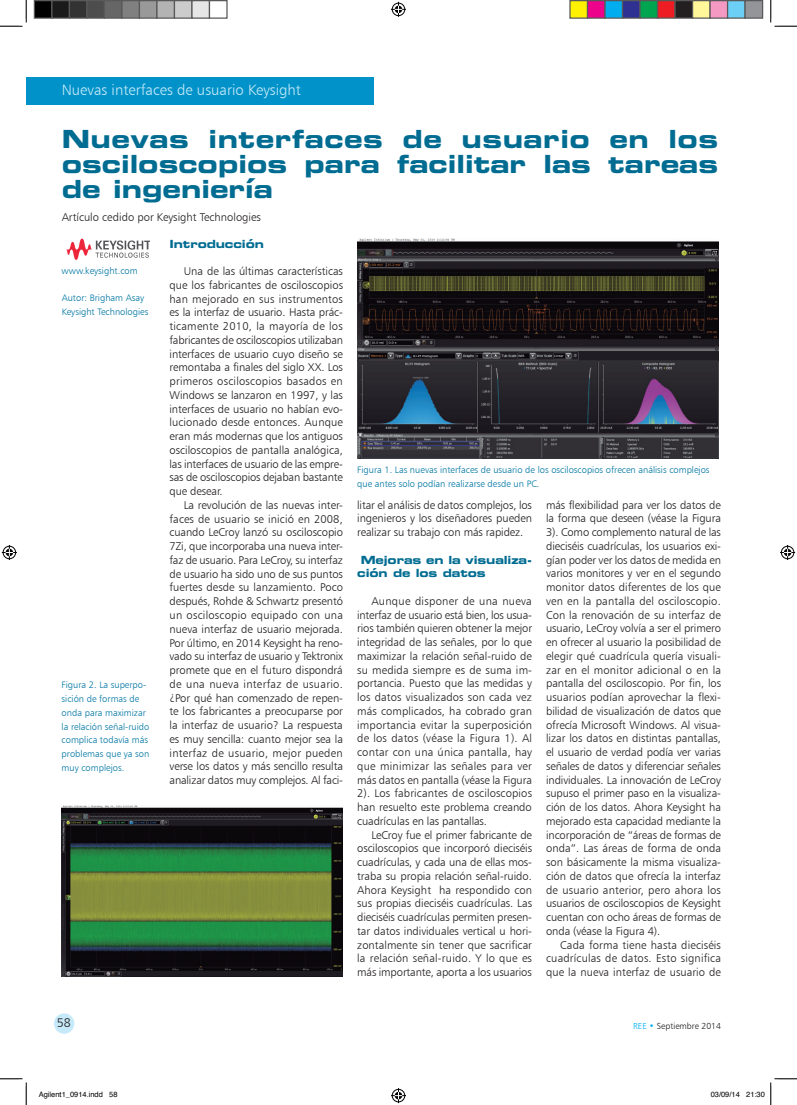
<style>
.page{position:relative;width:797px;height:1105px;background:#fff}
.page>*{position:absolute;margin:0;border:0;box-sizing:border-box;transform-origin:0 0}
.TITULO_ARTICULO{font:25px/25px "Eurostile Bold Extended Two";color:#006c91;text-align:justify}
.t1{font:15px "Humanist 777 BT Light B";color:#c6eafa}
.t2{font:12.5px "Humanist 777 BT Light B";color:#231f20}
.TEXTO_ARTICULO{font:11.25px/13.8px "Humanist 777 BT Light B";letter-spacing:-.01em;color:#231f20;text-align:justify}
.TEXTO_ARTICULO-2{font:11.25px/13.8px "Eurostile Bold Extended Two";letter-spacing:-.01em;color:#006c91}
.AUTOR_ARTICULO{font:11.25px "Humanist 777 BT Light B";color:#231f20}
.FIGURAS{font:9.38px/13.8px "Humanist 777 BT Light B";color:#0076a3}
.t3{font:8.75px "Humanist 777 BT Light B";color:#231f20}
.t4{font:7.5px "Helvetica";color:#000}
.s1{color:#00aeef}
</style>
<div class="page">
<div style="left:54px;top:1013px;width:20px;height:21px;background:#c6eafa;border-radius:50%"></div>
<div style="left:26px;top:77px;width:348px;height:28px;background:#0092c8"></div>
<img style="left:66px;top:239px;width:83px;height:21px">
<img style="left:357px;top:239px;width:361px;height:219px">
<img style="left:62px;top:806px;width:281px;height:170px">
<svg style="left:0;top:0;width:27px;height:27px"></svg>
<svg style="left:0;top:1078px;width:27px;height:27px"></svg>
<svg style="left:770px;top:0;width:27px;height:27px"></svg>
<svg style="left:391px;top:2px;width:15px;height:15px"></svg>
<svg style="left:391px;top:1088px;width:15px;height:15px"></svg>
<svg style="left:2px;top:545px;width:15px;height:15px"></svg>
<svg style="left:780px;top:545px;width:15px;height:15px"></svg>
<div style="left:34px;top:1px;width:18px;height:17px;background:#000"></div>
<div style="left:34px;top:0;width:18px;height:19px;border:1px solid #595959"></div>
<div style="left:52px;top:1px;width:17px;height:17px;background:#1a1a1a"></div>
<div style="left:51px;top:0;width:19px;height:19px;border:1px solid #595959"></div>
<div style="left:69px;top:1px;width:18px;height:17px;background:#333"></div>
<div style="left:69px;top:0;width:19px;height:19px;border:1px solid #595959"></div>
<div style="left:87px;top:1px;width:17px;height:17px;background:#4d4d4d"></div>
<div style="left:86px;top:0;width:19px;height:19px;border:1px solid #595959"></div>
<div style="left:104px;top:1px;width:18px;height:17px;background:#666"></div>
<div style="left:104px;top:0;width:18px;height:19px;border:1px solid #595959"></div>
<div style="left:122px;top:1px;width:17px;height:17px;background:#808080"></div>
<div style="left:121px;top:0;width:19px;height:19px;border:1px solid #595959"></div>
<div style="left:139px;top:1px;width:18px;height:17px;background:#999"></div>
<div style="left:139px;top:0;width:19px;height:19px;border:1px solid #595959"></div>
<div style="left:157px;top:1px;width:17px;height:17px;background:#b3b3b3"></div>
<div style="left:156px;top:0;width:19px;height:19px;border:1px solid #595959"></div>
<div style="left:174px;top:1px;width:18px;height:17px;background:#ccc"></div>
<div style="left:174px;top:0;width:18px;height:19px;border:1px solid #595959"></div>
<div style="left:192px;top:1px;width:17px;height:17px;background:#e6e6e6"></div>
<div style="left:191px;top:0;width:19px;height:19px;border:1px solid #595959"></div>
<div style="left:209px;top:0;width:19px;height:19px;border:1px solid #595959"></div>
<div style="left:570px;top:1px;width:17px;height:17px;background:#fff101"></div>
<div style="left:569px;top:0;width:19px;height:19px;border:1px solid #595959"></div>
<div style="left:587px;top:1px;width:18px;height:17px;background:#ed028c"></div>
<div style="left:587px;top:0;width:18px;height:19px;border:1px solid #595959"></div>
<div style="left:605px;top:1px;width:17px;height:17px;background:#00aeef"></div>
<div style="left:604px;top:0;width:19px;height:19px;border:1px solid #595959"></div>
<div style="left:622px;top:1px;width:18px;height:17px;background:#2e3092"></div>
<div style="left:622px;top:0;width:18px;height:19px;border:1px solid #595959"></div>
<div style="left:640px;top:1px;width:17px;height:17px;background:#00a54f"></div>
<div style="left:639px;top:0;width:19px;height:19px;border:1px solid #595959"></div>
<div style="left:657px;top:1px;width:18px;height:17px;background:#ee1d23"></div>
<div style="left:657px;top:0;width:18px;height:19px;border:1px solid #595959"></div>
<div style="left:675px;top:1px;width:17px;height:17px;background:#231f20"></div>
<div style="left:674px;top:0;width:19px;height:19px;border:1px solid #595959"></div>
<div style="left:692px;top:1px;width:18px;height:17px;background:#fff79a"></div>
<div style="left:692px;top:0;width:18px;height:19px;border:1px solid #595959"></div>
<div style="left:710px;top:1px;width:17px;height:17px;background:#f499c2"></div>
<div style="left:709px;top:0;width:19px;height:19px;border:1px solid #595959"></div>
<div style="left:727px;top:1px;width:18px;height:17px;background:#6bcff6"></div>
<div style="left:727px;top:0;width:18px;height:19px;border:1px solid #595959"></div>
<div style="left:745px;top:1px;width:17px;height:17px;background:#939598"></div>
<div style="left:744px;top:0;width:19px;height:19px;border:1px solid #595959"></div>
<svg style="left:770px;top:1078px;width:27px;height:27px"></svg>
<h2 class="t1" style="left:62px;top:81px;width:241px">Nuevas interfaces de usuario Keysight</h2>
<p class="TITULO_ARTICULO" style="left:62px;top:126px;width:658px">Nuevas interfaces de usuario en los osciloscopios para facilitar las tareas de ingeniería</p>
<p class="AUTOR_ARTICULO" style="left:62px;top:210px;width:201px">Artículo cedido por Keysight Technologies</p>
<p class="TEXTO_ARTICULO-2" style="left:169px;top:237px;width:96px">Introducción</p>
<p class="TEXTO_ARTICULO" style="left:169px;top:264px;width:175px;text-indent:14px">Una de las últimas características que los fabricantes de osciloscopios han mejorado en sus instrumentos es la interfaz de usuario. Hasta prác&shy;ticamente 2010, la mayoría de los fabricantes de osciloscopios utilizaban interfaces de usuario cuyo diseño se remontaba a finales del siglo XX. Los primeros osciloscopios basados en Windows se lanzaron en 1997, y las interfaces de usuario no habían evo&shy;lucionado desde entonces. Aunque eran más modernas que los antiguos osciloscopios de pantalla analógica, las interfaces de usuario de las empre&shy;sas de osciloscopios dejaban bastante que desear.</p>
<p class="TEXTO_ARTICULO" style="left:169px;top:498px;width:175px;text-indent:14px">La revolución de las nuevas inter&shy;faces de usuario se inició en 2008, cuando LeCroy lanzó su osciloscopio 7Zi, que incorporaba una nueva inter&shy;faz de usuario. Para LeCroy, su interfaz de usuario ha sido uno de sus puntos fuertes desde su lanzamiento. Poco después, Rohde &amp; Schwartz presentó un osciloscopio equipado con una nueva interfaz de usuario mejorada.<br>Por último, en 2014 Keysight ha reno&shy;vado su interfaz de usuario y Tektronix promete que en el futuro dispondrá de una nueva interfaz de usuario. ¿Por qué han comenzado de repen&shy;te los fabricantes a preocuparse por la interfaz de usuario? La respuesta es muy sencilla: cuanto mejor sea la interfaz de usuario, mejor pueden verse los datos y más sencillo resulta analizar datos muy complejos. Al faci-</p>
<p class="FIGURAS" style="left:62px;top:263px;width:77px">www.keysight.com</p>
<p class="FIGURAS" style="left:62px;top:291px;width:84px">Autor: Brigham Asay</p>
<p class="FIGURAS" style="left:62px;top:304px;width:88px">Keysight Technologies</p>
<p class="FIGURAS" style="left:62px;top:678px;width:89px">Figura 2. La superpo&shy;sición de formas de onda para maximizar la relación señal-ruido complica todavía más problemas que ya son muy complejos.</p>
<p class="FIGURAS" style="left:357px;top:463px;width:354px">Figura 1. Las nuevas interfaces de usuario de los osciloscopios ofrecen análisis complejos que antes solo podían realizarse desde un PC.</p>
<p class="TEXTO_ARTICULO" style="left:357px;top:498px;width:176px">litar el análisis de datos complejos, los ingenieros y los diseñadores pueden realizar su trabajo con más rapidez.</p>
<p class="TEXTO_ARTICULO-2" style="left:357px;top:552px;width:176px;text-indent:4px">Mejoras en la visualiza&shy;ción de los datos</p>
<p class="TEXTO_ARTICULO" style="left:357px;top:594px;width:176px;text-indent:14px">Aunque disponer de una nueva interfaz de usuario está bien, los usua&shy;rios también quieren obtener la mejor integridad de las señales, por lo que maximizar la relación señal-ruido de su medida siempre es de suma im&shy;portancia. Puesto que las medidas y los datos visualizados son cada vez más complicados, ha cobrado gran importancia evitar la superposición de los datos (véase la Figura 1). Al contar con una única pantalla, hay que minimizar las señales para ver más datos en pantalla (véase la Figura 2). Los fabricantes de osciloscopios han resuelto este problema creando cuadrículas en las pantallas.</p>
<p class="TEXTO_ARTICULO" style="left:357px;top:828px;width:176px;text-indent:14px">LeCroy fue el primer fabricante de osciloscopios que incorporó dieciséis cuadrículas, y cada una de ellas mos&shy;traba su propia relación señal-ruido.<br>Ahora Keysight ha respondido con sus propias dieciséis cuadrículas. Las dieciséis cuadrículas permiten presen&shy;tar datos individuales vertical u hori&shy;zontalmente sin tener que sacrificar la relación señal-ruido. Y lo que es más importante, aporta a los usuarios</p>
<p class="TEXTO_ARTICULO" style="left:546px;top:498px;width:176px">más flexibilidad para ver los datos de la forma que deseen (véase la Figura 3). Como complemento natural de las dieciséis cuadrículas, los usuarios exi&shy;gían poder ver los datos de medida en varios monitores y ver en el segundo monitor datos diferentes de los que ven en la pantalla del osciloscopio.<br>Con la renovación de su interfaz de usuario, LeCroy volvía a ser el primero en ofrecer al usuario la posibilidad de elegir qué cuadrícula quería visuali&shy;zar en el monitor adicional o en la pantalla del osciloscopio. Por fin, los usuarios podían aprovechar la flexi&shy;bilidad de visualización de datos que ofrecía Microsoft Windows. Al visua&shy;lizar los datos en distintas pantallas, el usuario de verdad podía ver varias señales de datos y diferenciar señales individuales. La innovación de LeCroy supuso el primer paso en la visualiza&shy;ción de los datos. Ahora Keysight ha mejorado esta capacidad mediante la incorporación de “áreas de formas de onda”. Las áreas de forma de onda son básicamente la misma visualiza&shy;ción de datos que ofrecía la interfaz de usuario anterior, pero ahora los usuarios de osciloscopios de Keysight cuentan con ocho áreas de formas de onda (véase la Figura 4).</p>
<p class="TEXTO_ARTICULO" style="left:546px;top:938px;width:176px;text-indent:14px">Cada forma tiene hasta dieciséis cuadrículas de datos. Esto significa que la nueva interfaz de usuario de</p>
<p class="t2" style="left:57px;top:1015px;width:15px">58</p>
<p class="t3" style="left:633px;top:1020px;width:89px"><span class="s1">REE •</span> Septiembre 2014</p>
<p class="t4" style="left:39px;top:1089px;width:80px">Agilent1_0914.indd 58</p>
<p class="t4" style="left:710px;top:1089px;width:56px">03/09/14 21:30</p>
</div>
